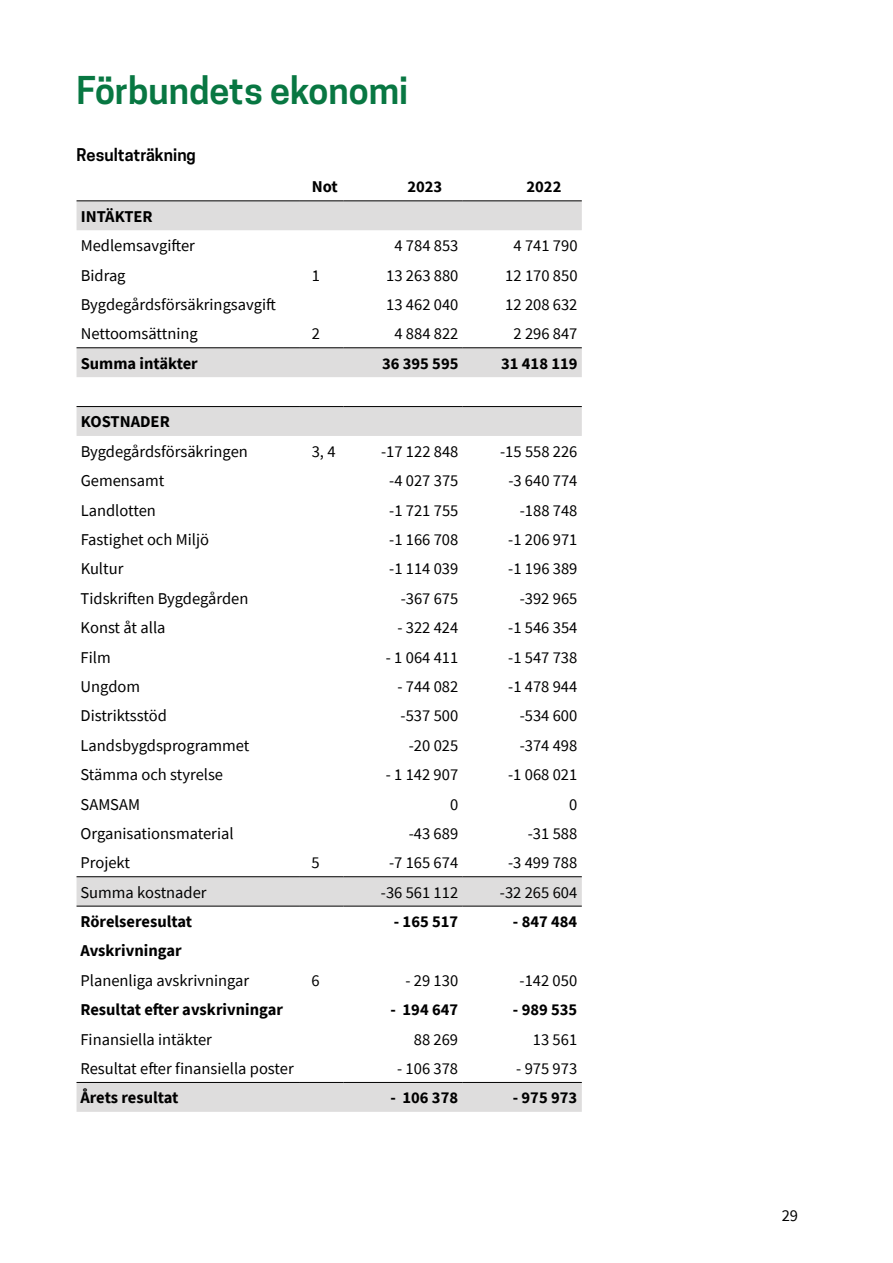
<style>
.page{position:relative;width:893px;height:1263px;background:#fff}
.page>*{position:absolute;margin:0;border:0;box-sizing:border-box;transform-origin:0 0}
.t1{font:600 36px "Cooper Hewitt";color:#087742}
.t2{font:16.5px "Source Sans Pro";color:#000}
.t3{font:700 16.5px "Source Sans Pro";color:#000}
.t4{font:600 16.5px "Cooper Hewitt";color:#000}
</style>
<div class="page">
<svg style="left:77px;top:201px;width:505px;height:911px"></svg>
<hr style="left:77px;top:200px;width:222px;height:1px;background:#000">
<hr style="left:299px;top:200px;width:45px;height:1px;background:#000">
<hr style="left:344px;top:200px;width:119px;height:1px;background:#000">
<hr style="left:463px;top:200px;width:119px;height:1px;background:#000">
<hr style="left:77px;top:347px;width:222px;height:1px;background:#000">
<hr style="left:299px;top:347px;width:45px;height:1px;background:#000">
<hr style="left:344px;top:347px;width:119px;height:1px;background:#000">
<hr style="left:463px;top:347px;width:119px;height:1px;background:#000">
<hr style="left:77px;top:406px;width:222px;height:1px;background:#000">
<hr style="left:299px;top:406px;width:45px;height:1px;background:#000">
<hr style="left:344px;top:406px;width:119px;height:1px;background:#000">
<hr style="left:463px;top:406px;width:119px;height:1px;background:#000">
<hr style="left:77px;top:876px;width:222px;height:1px;background:#000">
<hr style="left:299px;top:876px;width:45px;height:1px;background:#000">
<hr style="left:344px;top:876px;width:119px;height:1px;background:#000">
<hr style="left:463px;top:876px;width:119px;height:1px;background:#000">
<hr style="left:77px;top:906px;width:222px;height:1px;background:#000">
<hr style="left:299px;top:906px;width:45px;height:1px;background:#000">
<hr style="left:344px;top:906px;width:119px;height:1px;background:#000">
<hr style="left:463px;top:906px;width:119px;height:1px;background:#000">
<hr style="left:77px;top:1082px;width:222px;height:1px;background:#000">
<hr style="left:299px;top:1082px;width:45px;height:1px;background:#000">
<hr style="left:344px;top:1082px;width:119px;height:1px;background:#000">
<hr style="left:463px;top:1082px;width:119px;height:1px;background:#000">
<h1 class="t1" style="left:77px;top:69px;width:333px">Förbundets ekonomi</h1>
<p class="t4" style="left:77px;top:145px;width:121px">Resultaträkning</p>
<p class="t3" style="left:312px;top:176px;width:28px">Not</p>
<p class="t3" style="left:407px;top:176px;width:36px">2023</p>
<p class="t3" style="left:526px;top:176px;width:36px">2022</p>
<p class="t3" style="left:81px;top:205px;width:73px">INTÄKTER</p>
<p class="t2" style="left:81px;top:235px;width:116px">Medlemsavgifter</p>
<p class="t2" style="left:394px;top:235px;width:66px">4 784 853</p>
<p class="t2" style="left:513px;top:235px;width:66px">4 741 790</p>
<p class="t2" style="left:81px;top:265px;width:46px">Bidrag</p>
<p class="t2" style="left:312px;top:265px;width:10px">1</p>
<p class="t2" style="left:386px;top:265px;width:74px">13 263 880</p>
<p class="t2" style="left:505px;top:265px;width:74px">12 170 850</p>
<p class="t2" style="left:81px;top:294px;width:197px">Bygdegårdsförsäkringsavgift</p>
<p class="t2" style="left:386px;top:294px;width:74px">13 462 040</p>
<p class="t2" style="left:505px;top:294px;width:74px">12 208 632</p>
<p class="t2" style="left:81px;top:323px;width:119px">Nettoomsättning</p>
<p class="t2" style="left:312px;top:323px;width:10px">2</p>
<p class="t2" style="left:394px;top:323px;width:66px">4 884 822</p>
<p class="t2" style="left:513px;top:323px;width:66px">2 296 847</p>
<p class="t3" style="left:81px;top:352px;width:119px">Summa intäkter</p>
<p class="t3" style="left:382px;top:352px;width:78px">36 395 595</p>
<p class="t3" style="left:501px;top:352px;width:78px">31 418 119</p>
<p class="t3" style="left:81px;top:411px;width:91px">KOSTNADER</p>
<p class="t2" style="left:81px;top:441px;width:169px">Bygdegårdsförsäkringen</p>
<p class="t2" style="left:312px;top:441px;width:25px">3, 4</p>
<p class="t2" style="left:381px;top:441px;width:79px">-17 122 848</p>
<p class="t2" style="left:500px;top:441px;width:79px">-15 558 226</p>
<p class="t2" style="left:81px;top:470px;width:85px">Gemensamt</p>
<p class="t2" style="left:389px;top:470px;width:71px">-4 027 375</p>
<p class="t2" style="left:508px;top:470px;width:71px">-3 640 774</p>
<p class="t2" style="left:81px;top:500px;width:77px">Landlotten</p>
<p class="t2" style="left:389px;top:500px;width:71px">-1 721 755</p>
<p class="t2" style="left:520px;top:500px;width:59px">-188 748</p>
<p class="t2" style="left:81px;top:529px;width:130px">Fastighet och Miljö</p>
<p class="t2" style="left:389px;top:529px;width:71px">-1 166 708</p>
<p class="t2" style="left:508px;top:529px;width:71px">-1 206 971</p>
<p class="t2" style="left:81px;top:558px;width:44px">Kultur</p>
<p class="t2" style="left:389px;top:558px;width:71px">-1 114 039</p>
<p class="t2" style="left:508px;top:558px;width:71px">-1 196 389</p>
<p class="t2" style="left:81px;top:588px;width:169px">Tidskriften Bygdegården</p>
<p class="t2" style="left:401px;top:588px;width:59px">-367 675</p>
<p class="t2" style="left:520px;top:588px;width:59px">-392 965</p>
<p class="t2" style="left:81px;top:617px;width:86px">Konst åt alla</p>
<p class="t2" style="left:397px;top:617px;width:62px">- 322 424</p>
<p class="t2" style="left:508px;top:617px;width:71px">-1 546 354</p>
<p class="t2" style="left:81px;top:647px;width:32px">Film</p>
<p class="t2" style="left:386px;top:647px;width:74px">- 1 064 411</p>
<p class="t2" style="left:508px;top:647px;width:71px">-1 547 738</p>
<p class="t2" style="left:81px;top:676px;width:61px">Ungdom</p>
<p class="t2" style="left:397px;top:676px;width:62px">- 744 082</p>
<p class="t2" style="left:508px;top:676px;width:71px">-1 478 944</p>
<p class="t2" style="left:81px;top:705px;width:88px">Distriktsstöd</p>
<p class="t2" style="left:401px;top:705px;width:59px">-537 500</p>
<p class="t2" style="left:520px;top:705px;width:59px">-534 600</p>
<p class="t2" style="left:81px;top:735px;width:170px">Landsbygdsprogrammet</p>
<p class="t2" style="left:409px;top:735px;width:51px">-20 025</p>
<p class="t2" style="left:520px;top:735px;width:59px">-374 498</p>
<p class="t2" style="left:81px;top:764px;width:144px">Stämma och styrelse</p>
<p class="t2" style="left:386px;top:764px;width:74px">- 1 142 907</p>
<p class="t2" style="left:508px;top:764px;width:71px">-1 068 021</p>
<p class="t2" style="left:81px;top:793px;width:61px">SAMSAM</p>
<p class="t2" style="left:450px;top:793px;width:10px">0</p>
<p class="t2" style="left:569px;top:793px;width:10px">0</p>
<p class="t2" style="left:81px;top:823px;width:155px">Organisationsmaterial</p>
<p class="t2" style="left:409px;top:823px;width:51px">-43 689</p>
<p class="t2" style="left:528px;top:823px;width:51px">-31 588</p>
<p class="t2" style="left:81px;top:852px;width:51px">Projekt</p>
<p class="t2" style="left:311px;top:852px;width:10px">5</p>
<p class="t2" style="left:389px;top:852px;width:71px">-7 165 674</p>
<p class="t2" style="left:508px;top:852px;width:71px">-3 499 788</p>
<p class="t2" style="left:81px;top:882px;width:128px">Summa kostnader</p>
<p class="t2" style="left:381px;top:882px;width:79px">-36 561 112</p>
<p class="t2" style="left:500px;top:882px;width:79px">-32 265 604</p>
<p class="t3" style="left:80px;top:910px;width:113px">Rörelseresultat</p>
<p class="t3" style="left:394px;top:910px;width:66px">- 165 517</p>
<p class="t3" style="left:513px;top:910px;width:66px">- 847 484</p>
<p class="t3" style="left:80px;top:940px;width:103px">Avskrivningar</p>
<p class="t2" style="left:80px;top:970px;width:170px">Planenliga avskrivningar</p>
<p class="t2" style="left:311px;top:970px;width:10px">6</p>
<p class="t2" style="left:405px;top:970px;width:54px">- 29 130</p>
<p class="t2" style="left:520px;top:970px;width:59px">-142 050</p>
<p class="t3" style="left:80px;top:998px;width:204px">Resultat efter avskrivningar</p>
<p class="t3" style="left:390px;top:998px;width:69px">- 194 647</p>
<p class="t3" style="left:513px;top:998px;width:66px">- 989 535</p>
<p class="t2" style="left:80px;top:1029px;width:133px">Finansiella intäkter</p>
<p class="t2" style="left:414px;top:1029px;width:46px">88 269</p>
<p class="t2" style="left:533px;top:1029px;width:46px">13 561</p>
<p class="t2" style="left:80px;top:1058px;width:215px">Resultat efter finansiella poster</p>
<p class="t2" style="left:397px;top:1058px;width:62px">- 106 378</p>
<p class="t2" style="left:516px;top:1058px;width:62px">- 975 973</p>
<p class="t3" style="left:80px;top:1087px;width:100px">Årets resultat</p>
<p class="t3" style="left:390px;top:1087px;width:69px">- 106 378</p>
<p class="t3" style="left:513px;top:1087px;width:66px">- 975 973</p>
<p class="t2" style="left:782px;top:1205px;width:18px">29</p>
</div>
